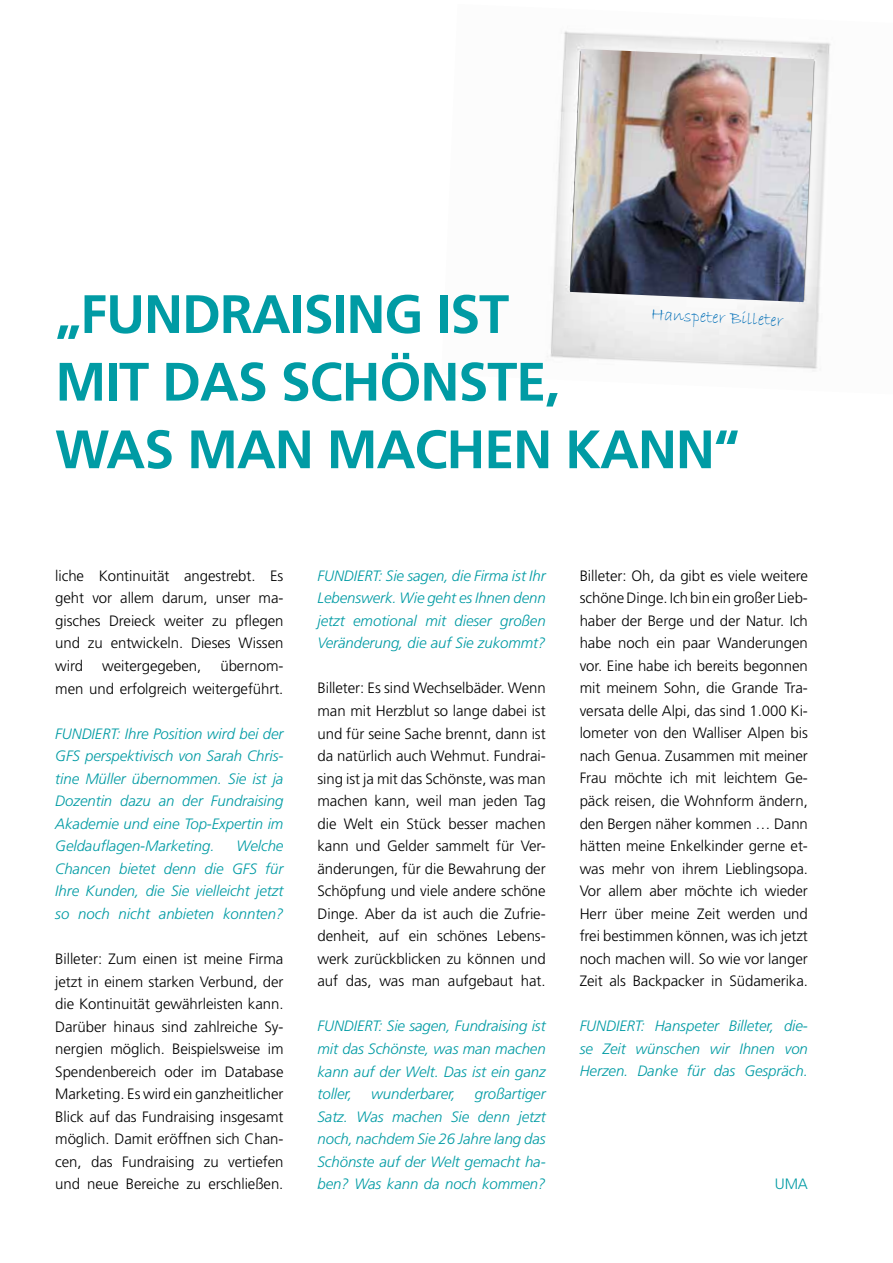
<style>
.page{position:relative;width:893px;height:1263px;background:#fff}
.page>*{position:absolute;margin:0;border:0;box-sizing:border-box;transform-origin:0 0}
.t1{font:700 54px/67.7px "Frutiger";letter-spacing:-.02em;color:#009ba4}
.t2{font:18px "Bradley Hand ITC";color:#006eb7}
.t3{font:300 15px/22.5px "Frutiger";letter-spacing:-.005em;color:#000;text-align:justify}
.t4{font:italic 300 15px/22.5px "Frutiger";letter-spacing:-.005em;color:#009ba4;text-align:justify}
.t5{font:300 15px "Frutiger";color:#009ba4}
</style>
<div class="page">
<img style="left:547px;top:31px;width:284px;height:340px">
<img style="left:570px;top:49px;width:244px;height:253px">
<h1 class="t1" style="left:55px;top:281px;width:686px">„FUNDRAISING IST<br>MIT DAS SCHÖNSTE,<br>WAS MAN MACHEN KANN“</h1>
<p class="t2" style="left:651px;top:303px;width:134px;rotate:2deg">Hanspeter Billeter</p>
<p class="t3" style="left:55px;top:565px;width:230px">liche Kontinuität angestrebt. Es geht vor allem darum, unser ma&shy;gisches Dreieck weiter zu pflegen und zu entwickeln. Dieses Wissen wird</p>
<p class="t3" style="left:55px;top:655px;width:230px;text-align:right">übernom-<br>men und erfolgreich weitergeführt.</p>
<p class="t4" style="left:55px;top:722px;width:230px">FUNDIERT: Ihre Position wird bei der GFS perspektivisch von Sarah Chris&shy;tine Müller übernommen. Sie ist ja Dozentin dazu an der Fundraising Akademie und eine Top-Expertin im Geldauflagen-Marketing.</p>
<p class="t3" style="left:102px;top:655px;width:101px">weitergegeben,</p>
<p class="t4" style="left:55px;top:835px;width:230px;text-indent:181px">Welche Chancen bietet denn die GFS für Ihre Kunden, die Sie vielleicht jetzt so noch nicht anbieten konnten?</p>
<p class="t3" style="left:55px;top:948px;width:230px">Billeter: Zum einen ist meine Firma jetzt in einem starken Verbund, der die Kontinuität gewährleisten kann.<br>Darüber hinaus sind zahlreiche Sy&shy;nergien möglich. Beispielsweise im Spendenbereich oder im Database Marketing. Es wird ein ganzheitlicher Blick auf das Fundraising insgesamt möglich. Damit eröffnen sich Chan&shy;cen, das Fundraising zu vertiefen und neue Bereiche zu erschließen.</p>
<p class="t4" style="left:317px;top:564px;width:230px">FUNDIERT: Sie sagen, die Firma ist Ihr Lebenswerk. Wie geht es Ihnen denn jetzt emotional mit dieser großen Veränderung, die auf Sie zukommt?</p>
<p class="t3" style="left:317px;top:677px;width:230px">Billeter: Es sind Wechselbäder. Wenn man mit Herzblut so lange dabei ist und für seine Sache brennt, dann ist da natürlich auch Wehmut. Fundrai&shy;sing ist ja mit das Schönste, was man machen kann, weil man jeden Tag die Welt ein Stück besser machen kann und Gelder sammelt für Ver&shy;änderungen, für die Bewahrung der Schöpfung und viele andere schöne Dinge. Aber da ist auch die Zufrie&shy;denheit, auf ein schönes Lebens&shy;werk zurückblicken zu können und auf das, was man aufgebaut hat.</p>
<p class="t4" style="left:317px;top:1015px;width:230px">FUNDIERT: Sie sagen, Fundraising ist mit das Schönste, was man machen kann auf der Welt. Das ist ein ganz toller,</p>
<p class="t4" style="left:317px;top:1083px;width:230px;text-indent:157px">großartiger Satz. Was machen Sie denn jetzt noch, nachdem Sie 26 Jahre lang das Schönste auf der Welt gemacht ha&shy;ben? Was kann da noch kommen?</p>
<p class="t4" style="left:371px;top:1083px;width:86px">wunderbarer,</p>
<p class="t3" style="left:580px;top:564px;width:230px">Billeter: Oh, da gibt es viele weitere schöne Dinge. Ich bin ein großer Lieb&shy;haber der Berge und der Natur. Ich habe noch ein paar Wanderungen vor. Eine habe ich bereits begonnen mit meinem Sohn, die Grande Tra&shy;versata delle Alpi, das sind 1.000 Ki&shy;lometer von den Walliser Alpen bis nach Genua. Zusammen mit meiner Frau möchte ich mit leichtem Ge&shy;päck reisen, die Wohnform ändern, den Bergen näher kommen … Dann hätten meine Enkelkinder gerne et&shy;was mehr von ihrem Lieblingsopa.<br>Vor allem aber möchte ich wieder Herr über meine Zeit werden und frei bestimmen können, was ich jetzt noch machen will. So wie vor langer Zeit als Backpacker in Südamerika.</p>
<p class="t4" style="left:580px;top:1015px;width:230px">FUNDIERT: Hanspeter Billeter, die&shy;se Zeit wünschen wir Ihnen von Herzen. Danke für das Gespräch.</p>
<p class="t5" style="left:775px;top:1175px;width:35px">UMA</p>
</div>
